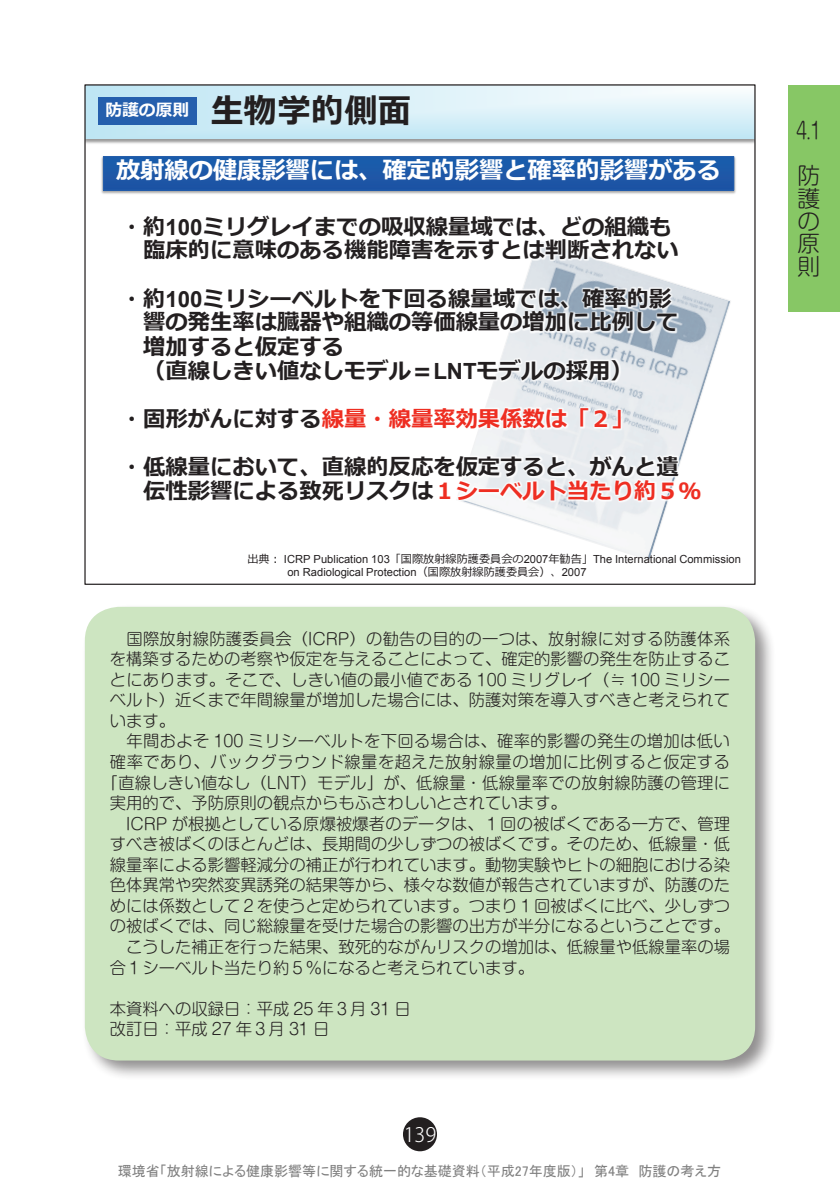
<style>
.page{position:relative;width:840px;height:1191px;background:#fff}
.page>*{position:absolute;margin:0;border:0;box-sizing:border-box;transform-origin:0 0}
.t1{font:700 33.4px "Meiryo";color:#231f20}
.t2{font:700 24.2px "Meiryo";color:#fff}
.t3{font:300 22.6px/45.4px "Shin M Go Pro";color:#231f20;scale:.8 1}
.t4{font:300 22.6px/22.6px "Shin M Go Pro";color:#231f20;text-align:justify}
.t5{font:700 22.2px/24px "Meiryo";color:#231f20}
.t6{font:300 19.8px "Koz Go Pro";color:#fff}
.t7{font:700 16.8px "Meiryo";color:#fff}
.t8{font:300 16.2px/20.6px "Shin M Go Pro";color:#231f20}
.t9{font:14px "MS P Gothic";color:#808080}
.t10{font:11.2px/13.4px "Arial";color:#231f20}
.s1{font-family:"Arial"}
.s2{color:#ee2e22}
.s3{font-family:"Meiryo"}
</style>
<div class="page">
<div style="left:81px;top:603px;width:694px;height:478px;background:#231f20;opacity:.5"></div>
<div style="left:85px;top:607px;width:669px;height:453px;background:#cde5c1;border-radius:34px"></div>
<div style="left:403px;top:1117px;width:34px;height:34px;background:#231f20;border-radius:50%"></div>
<div style="left:788px;top:85px;width:51px;height:227px;background:#87c765"></div>
<svg style="left:87px;top:87px;width:665px;height:52px;background:#d3edf7"></svg>
<svg style="left:531px;top:289px;width:200px;height:271px"></svg>
<img style="left:526px;top:242px;width:134px;height:37px">
<img style="left:518px;top:279px;width:114px;height:23px">
<img style="left:632px;top:279px;width:23px;height:23px">
<img style="left:655px;top:279px;width:39px;height:23px">
<img style="left:503px;top:302px;width:114px;height:49px">
<img style="left:617px;top:302px;width:45px;height:53px">
<img style="left:662px;top:302px;width:40px;height:53px">
<img style="left:488px;top:351px;width:128px;height:47px">
<img style="left:616px;top:351px;width:40px;height:47px">
<img style="left:528px;top:398px;width:45px;height:48px">
<img style="left:573px;top:398px;width:22px;height:48px">
<img style="left:595px;top:398px;width:22px;height:48px">
<img style="left:617px;top:398px;width:40px;height:48px">
<img style="left:470px;top:446px;width:170px;height:25px">
<img style="left:640px;top:446px;width:22px;height:25px">
<img style="left:662px;top:446px;width:40px;height:25px">
<img style="left:458px;top:471px;width:93px;height:52px">
<img style="left:551px;top:471px;width:66px;height:52px">
<img style="left:617px;top:471px;width:23px;height:52px">
<img style="left:640px;top:471px;width:22px;height:52px">
<img style="left:662px;top:471px;width:22px;height:52px">
<img style="left:684px;top:471px;width:23px;height:52px">
<img style="left:707px;top:471px;width:24px;height:52px">
<img style="left:101px;top:156px;width:635px;height:38px">
<div style="left:103px;top:157px;width:630px;height:33px;background:#1c58a8"></div>
<div style="left:103px;top:156px;width:630px;height:34px;border:1px solid #255fac"></div>
<div style="left:98px;top:98px;width:98px;height:27px;background:#255fad"></div>
<p class="t7" style="left:105px;top:98px;width:85px">防護の原則</p>
<h1 class="t1" style="left:210px;top:87px;width:202px">生物学的側面</h1>
<h2 class="t2" style="left:116px;top:153px;width:606px">放射線の健康影響には、確定的影響と確率的影響がある</h2>
<h3 class="t5" style="left:143px;top:216px;width:537px;line-height:23.4px;text-indent:-22px">・約<span class="s1">100</span>ミリグレイまでの吸収線量域では、どの組織も臨床的に意味のある機能障害を示すとは判断されない</h3>
<h3 class="t5" style="left:143px;top:288px;width:537px;text-indent:-22px">・約<span class="s1">100</span>ミリシーベルトを下回る線量域では、確率的影響の発生率は臓器や組織の等価線量の増加に比例して増加すると仮定する<br>（直線しきい値なしモデル＝<span class="s1">LNT</span>モデルの採用）</h3>
<h3 class="t5" style="left:121px;top:396px;width:559px;line-height:48.2px">・固形がんに対する<span class="s2">線量・線量率効果係数は「２」<br></span>・低線量において、直線的反応を仮定すると、がんと遺</h3>
<h3 class="t5" style="left:143px;top:480px;width:559px">伝性影響による致死リスクは<span class="s2">１シーベルト当たり約５％</span></h3>
<p class="t10" style="left:287px;top:552px;width:455px;text-indent:-40px"><span class="s3">出典：</span> ICRP Publication 103<span class="s3">「国際放射線防護委員会の</span>2007<span class="s3">年勧告」</span>The International Commission on Radiological Protection<span class="s3">（国際放射線防護委員会）、</span>2007</p>
<p class="t8" style="left:110px;top:626px;width:621px">　国際放射線防護委員会（ICRP）の勧告の目的の一つは、放射線に対する防護体系を構築するための考察や仮定を与えることによって、確定的影響の発生を防止することにあります。そこで、しきい値の最小値である 100 ミリグレイ（≒ 100 ミリシーベルト）近くまで年間線量が増加した場合には、防護対策を導入すべきと考えられています。<br>　年間およそ 100 ミリシーベルトを下回る場合は、確率的影響の発生の増加は低い確率であり、バックグラウンド線量を超えた放射線量の増加に比例すると仮定する｢直線しきい値なし（LNT）モデル｣が、低線量・低線量率での放射線防護の管理に実用的で、予防原則の観点からもふさわしいとされています。<br>　ICRP が根拠としている原爆被爆者のデータは、１回の被ばくである一方で、管理すべき被ばくのほとんどは、長期間の少しずつの被ばくです。そのため、低線量・低線量率による影響軽減分の補正が行われています。動物実験やヒトの細胞における染色体異常や突然変異誘発の結果等から、様々な数値が報告されていますが、防護のためには係数として２を使うと定められています。つまり１回被ばくに比べ、少しずつの被ばくでは、同じ総線量を受けた場合の影響の出方が半分になるということです。　こうした補正を行った結果、致死的ながんリスクの増加は、低線量や低線量率の場合１シーベルト当たり約５％になると考えられています。</p>
<p class="t8" style="left:110px;top:996px;width:302px">本資料への収録日：平成 25 年３月 31 日改訂日：平成 27 年３月 31 日</p>
<p class="t6" style="left:403px;top:1121px;width:34px">139</p>
<p class="t9" style="left:118px;top:1164px;width:604px">環境省「放射線による健康影響等に関する統一的な基礎資料（平成27年度版）」 第4章 防護の考え方</p>
<p class="t3" style="left:795px;top:105px;width:33px">4.1防</p>
<p class="t4" style="left:797px;top:185px;width:23px">護の原則</p>
</div>
